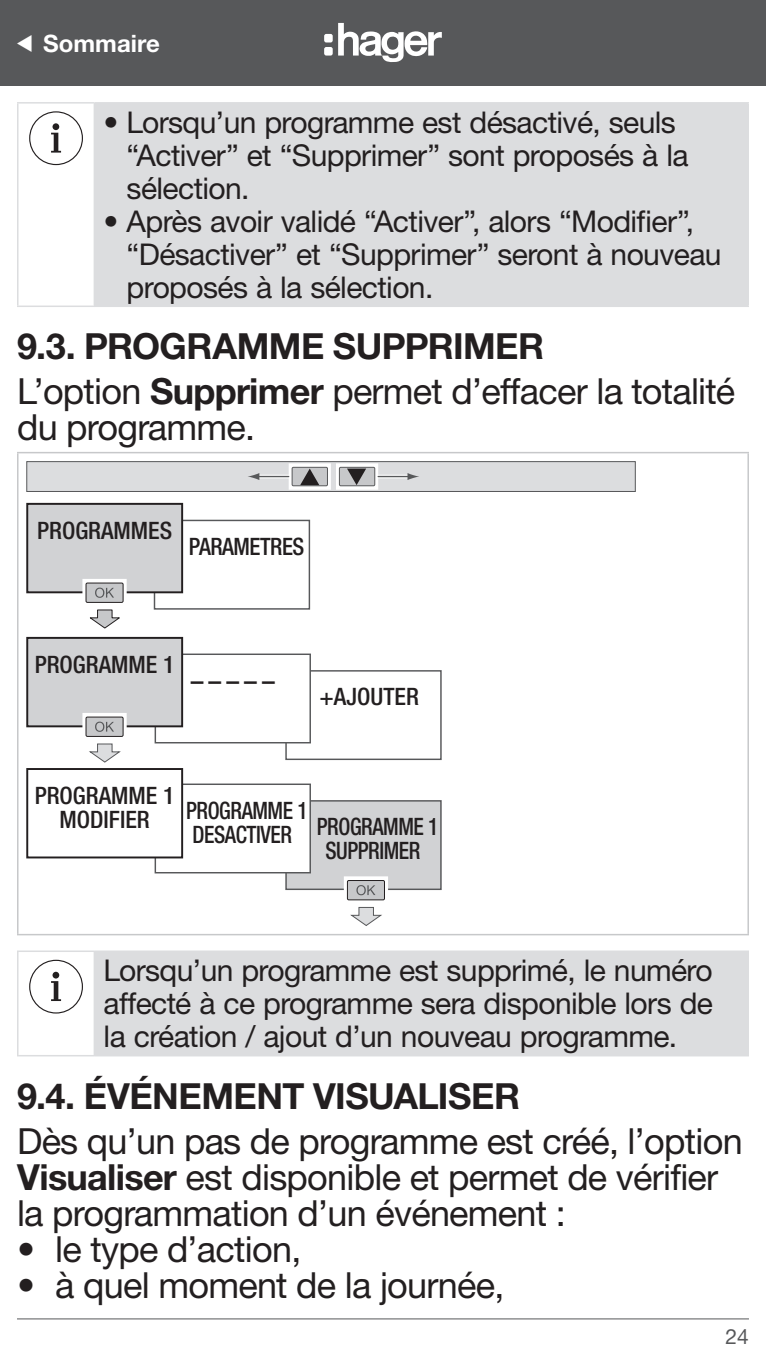
<style>
.page{position:relative;width:766px;height:1361px;background:#fff}
.page>*{position:absolute;margin:0;border:0;box-sizing:border-box;transform-origin:0 0}
.t1{font:36px/36px "Helvetica Neue LTW1 G";letter-spacing:-.02em;color:#231f20}
.t2{font:700 36px "Helvetica Neue LTW1 G";letter-spacing:-.015em;color:#231f20}
.t3{font:30px/33px "Helvetica Neue LTW1 G";letter-spacing:-.02em;color:#231f20}
.t4{font:500 condensed 25.5px "Helvetica Neue LT Com";color:#231f20}
.t5{font:500 condensed 24px/24px "Helvetica Neue LT Com";color:#231f20;text-align:center}
.t6{font:500 condensed 24px/24px "Helvetica Neue LT Com";letter-spacing:-.02em;color:#231f20;text-align:center;scale:.9 1}
.t7{font:500 condensed 24px "Helvetica Neue LT Com";letter-spacing:-.02em;color:#231f20;scale:.95 1}
.t8{font:700 24px "Helvetica Neue LTW1 G";color:#fff}
.t9{font:21px "Helvetica Neue LTW1 G";color:#57585a}
.s1{font-weight:700}
</style>
<div class="page">
<hr style="left:17px;top:1318px;width:731px;height:1px;background:#57585a">
<div style="left:0;top:0;width:765px;height:85px;background:#57585a"></div>
<svg style="left:324px;top:23px;width:117px;height:39px"></svg>
<div style="left:94px;top:103px;width:654px;height:203px;background:#dcdddf"></div>
<hr style="left:17px;top:104px;width:2px;height:201px;background:#dcdddf">
<hr style="left:17px;top:102px;width:77px;height:2px;background:#dcdddf">
<hr style="left:17px;top:305px;width:77px;height:2px;background:#dcdddf">
<hr style="left:94px;top:102px;width:654px;height:2px;background:#dcdddf">
<hr style="left:94px;top:305px;width:654px;height:2px;background:#dcdddf">
<div style="left:29px;top:111px;width:54px;height:54px;border:1px solid #231f20;border-radius:50%"></div>
<div style="left:52px;top:123px;width:7px;height:7px;background:#231f20;border-radius:50%"></div>
<svg style="left:51px;top:133px;width:10px;height:20px"></svg>
<hr style="left:17px;top:452px;width:731px;height:1px;background:#c7c8ca">
<hr style="left:17px;top:453px;width:2px;height:481px;background:#c7c8ca">
<hr style="left:747px;top:453px;width:1px;height:481px;background:#c7c8ca">
<hr style="left:17px;top:934px;width:731px;height:1px;background:#c7c8ca">
<div style="left:154px;top:520px;width:156px;height:89px;border:1px solid #57585a"></div>
<div style="left:27px;top:504px;width:155px;height:88px;background:#d1d2d4"></div>
<div style="left:26px;top:503px;width:157px;height:90px;border:2px solid #231f20"></div>
<svg style="left:82px;top:579px;width:45px;height:50px"></svg>
<div style="left:286px;top:801px;width:155px;height:88px;background:#d1d2d4"></div>
<div style="left:285px;top:800px;width:156px;height:90px;border:1px solid #57585a"></div>
<div style="left:285px;top:670px;width:156px;height:90px;border:1px solid #57585a"></div>
<div style="left:155px;top:784px;width:155px;height:89px;background:#fff"></div>
<div style="left:154px;top:783px;width:157px;height:90px;border:1px solid #57585a"></div>
<div style="left:155px;top:654px;width:155px;height:89px;background:#fff"></div>
<div style="left:154px;top:653px;width:157px;height:90px;border:1px solid #57585a"></div>
<div style="left:27px;top:638px;width:155px;height:88px;background:#d1d2d4"></div>
<div style="left:26px;top:637px;width:157px;height:90px;border:2px solid #231f20"></div>
<div style="left:27px;top:769px;width:155px;height:88px;background:#fff"></div>
<div style="left:26px;top:768px;width:157px;height:90px;border:2px solid #231f20"></div>
<svg style="left:82px;top:713px;width:45px;height:50px"></svg>
<svg style="left:344px;top:876px;width:44px;height:50px"></svg>
<div style="left:26px;top:461px;width:609px;height:31px;background:#dcdddf;border:1px solid #57585a"></div>
<hr style="left:378px;top:475px;width:32px;height:3px;background:#fff">
<hr style="left:378px;top:476px;width:32px;height:1px;background:#57585a">
<svg style="left:407px;top:473px;width:12px;height:7px"></svg>
<hr style="left:257px;top:475px;width:31px;height:3px;background:#fff">
<hr style="left:257px;top:476px;width:31px;height:1px;background:#57585a">
<svg style="left:248px;top:473px;width:11px;height:7px"></svg>
<svg style="left:288px;top:463px;width:90px;height:27px;background:#bcbcbd"></svg>
<div style="left:94px;top:951px;width:654px;height:104px;background:#dcdddf"></div>
<hr style="left:17px;top:952px;width:2px;height:103px;background:#dcdddf">
<hr style="left:17px;top:950px;width:77px;height:2px;background:#dcdddf">
<hr style="left:17px;top:1055px;width:77px;height:1px;background:#dcdddf">
<hr style="left:94px;top:950px;width:654px;height:2px;background:#dcdddf">
<hr style="left:94px;top:1055px;width:654px;height:1px;background:#dcdddf">
<div style="left:29px;top:960px;width:54px;height:53px;border:1px solid #231f20;border-radius:50%"></div>
<div style="left:52px;top:972px;width:7px;height:6px;background:#231f20;border-radius:50%"></div>
<svg style="left:51px;top:981px;width:10px;height:20px"></svg>
<p class="t8" style="left:43px;top:28px;width:118px">Sommaire</p>
<p class="t3" style="left:127px;top:105px;width:563px;text-indent:-23px">• Lorsqu’un programme est désactivé, seuls “Activer” et “Supprimer” sont proposés à la sélection.</p>
<p class="t3" style="left:127px;top:204px;width:596px;text-indent:-23px">• Après avoir validé “Activer”, alors “Modifier”, “Désactiver” et “Supprimer” seront à nouveau proposés à la sélection.</p>
<p class="t1" style="left:17px;top:324px;width:719px;line-height:44.4px"><span class="s1">9.3. PROGRAMME SUPPRIMER<br></span>L’option <span class="s1">Supprimer</span> permet d’effacer la totalité</p>
<p class="t1" style="left:17px;top:409px;width:239px">du programme.</p>
<p class="t5" style="left:37px;top:518px;width:137px">PROGRAMMES</p>
<p class="t7" style="left:189px;top:532px;width:123px">PARAMETRES</p>
<p class="t5" style="left:35px;top:652px;width:141px">PROGRAMME 1</p>
<p class="t4" style="left:191px;top:665px;width:86px">–––––</p>
<p class="t5" style="left:319px;top:684px;width:101px">+AJOUTER</p>
<p class="t5" style="left:35px;top:783px;width:141px">PROGRAMME 1<br>MODIFIER</p>
<p class="t6" style="left:186px;top:798px;width:137px;text-align:left">PROGRAMME 1<br>DESACTIVER</p>
<p class="t6" style="left:317px;top:814px;width:137px">PROGRAMME 1<br>SUPPRIMER</p>
<p class="t3" style="left:104px;top:954px;width:610px;text-align:justify">Lorsqu’un programme est supprimé, le numéro affecté à ce programme sera disponible lors de la création / ajout d’un nouveau programme.</p>
<p class="t2" style="left:17px;top:1074px;width:504px">9.4. ÉVÉNEMENT VISUALISER</p>
<p class="t1" style="left:17px;top:1123px;width:727px">Dès qu’un pas de programme est créé, l’option<br><span class="s1">Visualiser</span> est disponible et permet de vérifier la programmation d’un événement :</p>
<p class="t1" style="left:17px;top:1231px;width:286px">• le type d’action,</p>
<p class="t1" style="left:17px;top:1267px;width:489px">• à quel moment de la journée,</p>
<p class="t9" style="left:725px;top:1323px;width:25px">24</p>
</div>
